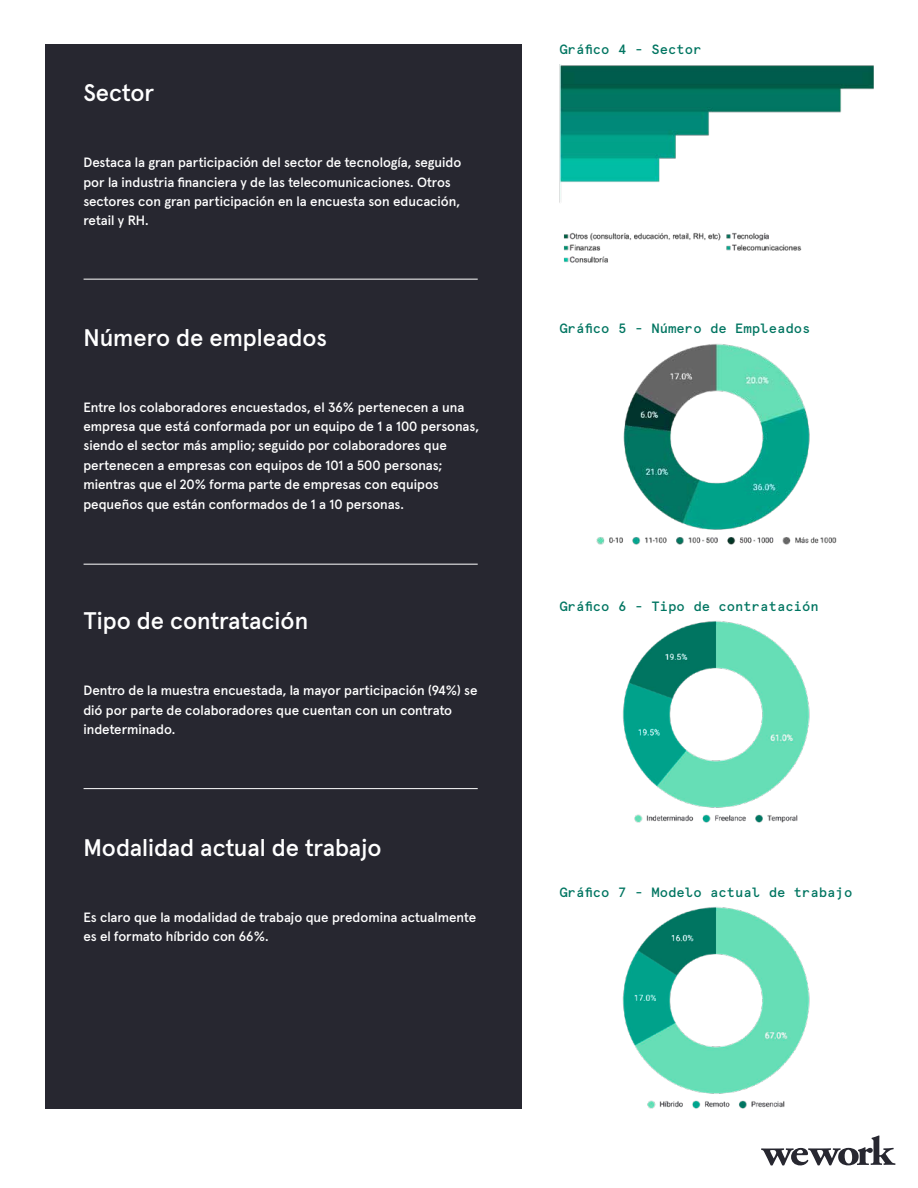
<style>
.page{position:relative;width:918px;height:1188px;background:#fff}
.page>*{position:absolute;margin:0;border:0;box-sizing:border-box;transform-origin:0 0}
.t1{font:500 24px "Apercu Pro";color:#fff}
.t2{font:500 13.5px/19.5px "Apercu Pro";color:#fff}
.t3{font:500 13.5px "Apercu We Work Mono";color:#007561}
</style>
<div class="page">
<div style="left:45px;top:44px;width:477px;height:1064px;background:#272730"></div>
<svg style="left:761px;top:1136px;width:135px;height:29px"></svg>
<img style="left:560px;top:65px;width:313px;height:198px">
<img style="left:596px;top:344px;width:241px;height:201px">
<img style="left:622px;top:621px;width:188px;height:202px">
<img style="left:622px;top:907px;width:188px;height:202px">
<hr style="left:84px;top:279px;width:394px;height:1px;background:#fff">
<hr style="left:84px;top:564px;width:394px;height:1px;background:#fff">
<hr style="left:84px;top:788px;width:394px;height:1px;background:#fff">
<h1 class="t1" style="left:83px;top:74px;width:72px">Sector</h1>
<p class="t2" style="left:83px;top:152px;width:380px">Destaca la gran participación del sector de tecnología, seguido por la industria financiera y de las telecomunicaciones. Otros sectores con gran participación en la encuesta son educación, retail y RH.</p>
<h1 class="t1" style="left:83px;top:319px;width:245px">Número de empleados</h1>
<p class="t2" style="left:83px;top:396px;width:397px">Entre los colaboradores encuestados, el 36% pertenecen a una empresa que está conformada por un equipo de 1 a 100 personas, siendo el sector más amplio; seguido por colaboradores que pertenecen a empresas con equipos de 101 a 500 personas; mientras que el 20% forma parte de empresas con equipos pequeños que están conformados de 1 a 10 personas.</p>
<h1 class="t1" style="left:83px;top:602px;width:226px">Tipo de contratación</h1>
<p class="t2" style="left:83px;top:680px;width:396px">Dentro de la muestra encuestada, la mayor participación (94%) se dió por parte de colaboradores que cuentan con un contrato indeterminado.</p>
<h1 class="t1" style="left:83px;top:829px;width:300px">Modalidad actual de trabajo</h1>
<p class="t2" style="left:83px;top:906px;width:394px">Es claro que la modalidad de trabajo que predomina actualmente es el formato híbrido con 66%.</p>
<p class="t3" style="left:559px;top:38px;width:144px">Gráfico 4 - Sector</p>
<p class="t3" style="left:559px;top:317px;width:253px">Gráfico 5 - Número de Empleados</p>
<p class="t3" style="left:559px;top:595px;width:261px">Gráfico 6 - Tipo de contratación</p>
<p class="t3" style="left:559px;top:881px;width:294px">Gráfico 7 - Modelo actual de trabajo</p>
</div>
